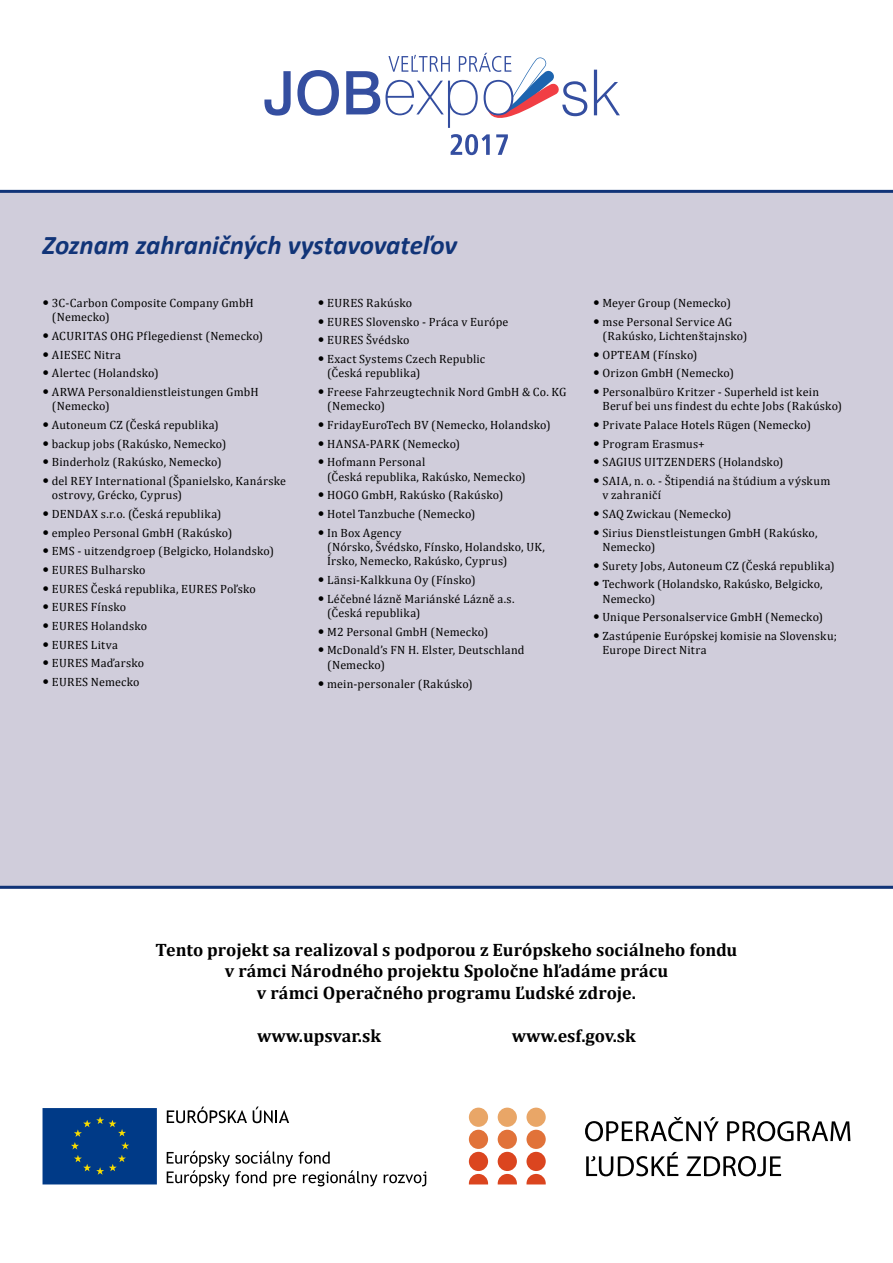
<style>
.page{position:relative;width:893px;height:1263px;background:#fff}
.page>*{position:absolute;margin:0;border:0;box-sizing:border-box;transform-origin:0 0}
.t1{font:italic 700 27px "Calibri";letter-spacing:-.005em;color:#113478}
.t2{font:700 18px/21.6px "Cambria";color:#000;text-align:center}
.t3{font:12px/18.6px "Cambria";letter-spacing:.02em;color:#000}
</style>
<div class="page">
<div style="left:0;top:191px;width:893px;height:698px;background:#d0cddb"></div>
<svg style="left:264px;top:71px;width:27px;height:45px"></svg>
<svg style="left:297px;top:70px;width:42px;height:46px"></svg>
<svg style="left:594px;top:70px;width:26px;height:45px"></svg>
<svg style="left:346px;top:53px;width:241px;height:102px"></svg>
<hr style="left:0;top:190px;width:893px;height:3px;background:#113478">
<hr style="left:0;top:886px;width:893px;height:3px;background:#113478">
<div style="left:43px;top:1108px;width:114px;height:76px;background:#003a87"></div>
<svg style="left:167px;top:1106px;width:80px;height:17px"></svg>
<svg style="left:253px;top:1106px;width:36px;height:17px"></svg>
<svg style="left:167px;top:1151px;width:210px;height:35px"></svg>
<svg style="left:384px;top:1171px;width:42px;height:15px"></svg>
<svg style="left:585px;top:1117px;width:134px;height:24px"></svg>
<svg style="left:727px;top:1121px;width:123px;height:20px"></svg>
<svg style="left:586px;top:1152px;width:92px;height:24px"></svg>
<svg style="left:686px;top:1156px;width:95px;height:20px"></svg>
<div style="left:469px;top:1152px;width:19px;height:19px;background:#db451f;border-radius:50%"></div>
<div style="left:498px;top:1152px;width:19px;height:19px;background:#db451f;border-radius:50%"></div>
<div style="left:526px;top:1152px;width:20px;height:19px;background:#db451f;border-radius:50%"></div>
<div style="left:526px;top:1130px;width:20px;height:19px;background:#e17239;border-radius:50%"></div>
<div style="left:498px;top:1130px;width:19px;height:19px;background:#e17239;border-radius:50%"></div>
<div style="left:469px;top:1130px;width:19px;height:19px;background:#e17239;border-radius:50%"></div>
<div style="left:469px;top:1107px;width:19px;height:20px;background:#e9a667;border-radius:50%"></div>
<div style="left:498px;top:1107px;width:19px;height:20px;background:#e9a667;border-radius:50%"></div>
<div style="left:526px;top:1107px;width:20px;height:20px;background:#e9a667;border-radius:50%"></div>
<svg style="left:469px;top:1174px;width:19px;height:10px"></svg>
<svg style="left:498px;top:1174px;width:19px;height:10px"></svg>
<svg style="left:526px;top:1174px;width:20px;height:10px"></svg>
<h1 class="t1" style="left:43px;top:228px;width:416px">Zoznam zahraničných vystavovateľov</h1>
<p class="t3" style="left:52px;top:296px;width:204px;line-height:14.4px">3C-Carbon Composite Company GmbH (Nemecko)</p>
<p class="t3" style="left:52px;top:327px;width:213px">ACURITAS OHG Pflegedienst (Nemecko)<br>AIESEC Nitra<br>Alertec (Holandsko)<br>ARWA Personaldienstleistungen GmbH</p>
<p class="t3" style="left:52px;top:397px;width:236px">(Nemecko)<br>Autoneum CZ (Česká republika)<br>backup jobs (Rakúsko, Nemecko)<br>Binderholz (Rakúsko, Nemecko)<br>del REY International (Španielsko, Kanárske</p>
<p class="t3" style="left:52px;top:486px;width:224px">ostrovy, Grécko, Cyprus)<br>DENDAX s.r.o. (Česká republika)<br>empleo Personal GmbH (Rakúsko)<br>EMS - uitzendgroep (Belgicko, Holandsko)<br>EURES Bulharsko<br>EURES Česká republika, EURES Poľsko<br>EURES Fínsko<br>EURES Holandsko<br>EURES Litva<br>EURES Maďarsko<br>EURES Nemecko</p>
<p class="t3" style="left:327px;top:293px;width:183px">EURES Rakúsko<br>EURES Slovensko - Práca v Európe<br>EURES Švédsko<br>Exact Systems Czech Republic</p>
<p class="t3" style="left:327px;top:364px;width:241px">(Česká republika)<br>Freese Fahrzeugtechnik Nord GmbH &amp; Co. KG</p>
<p class="t3" style="left:327px;top:397px;width:225px">(Nemecko)<br>FridayEuroTech BV (Nemecko, Holandsko)<br>HANSA-PARK (Nemecko)<br>Hofmann Personal</p>
<p class="t3" style="left:327px;top:467px;width:200px">(Česká republika, Rakúsko, Nemecko)<br>HOGO GmbH, Rakúsko (Rakúsko)<br>Hotel Tanzbuche (Nemecko)<br>In Box Agency</p>
<p class="t3" style="left:327px;top:540px;width:219px;line-height:14.4px">(Nórsko, Švédsko, Fínsko, Holandsko, UK,<br>Írsko, Nemecko, Rakúsko, Cyprus)</p>
<p class="t3" style="left:327px;top:571px;width:189px">Länsi-Kalkkuna Oy (Fínsko)<br>Léčebné lázně Mariánské Lázně a.s.</p>
<p class="t3" style="left:327px;top:604px;width:199px">(Česká republika)<br>M2 Personal GmbH (Nemecko)<br>McDonald’s FN H. Elster, Deutschland</p>
<p class="t3" style="left:327px;top:655px;width:147px">(Nemecko) mein-personaler (Rakúsko)</p>
<p class="t3" style="left:602px;top:293px;width:131px">Meyer Group (Nemecko) mse Personal Service AG</p>
<p class="t3" style="left:602px;top:326px;width:218px">(Rakúsko, Lichtenštajnsko)<br>OPTEAM (Fínsko)<br>Orizon GmbH (Nemecko)<br>Personalbüro Kritzer - Superheld ist kein</p>
<p class="t3" style="left:602px;top:397px;width:241px">Beruf bei uns findest du echte Jobs (Rakúsko)<br>Private Palace Hotels Rügen (Nemecko)<br>Program Erasmus+<br>SAGIUS UITZENDERS (Holandsko)<br>SAIA, n. o. - Štipendiá na štúdium a výskum</p>
<p class="t3" style="left:602px;top:486px;width:217px">v zahraničí<br>SAQ Zwickau (Nemecko)<br>Sirius Dienstleistungen GmbH (Rakúsko,</p>
<p class="t3" style="left:602px;top:537px;width:234px">Nemecko)<br>Surety Jobs, Autoneum CZ (Česká republika)<br>Techwork (Holandsko, Rakúsko, Belgicko,</p>
<p class="t3" style="left:602px;top:589px;width:236px">Nemecko)<br>Unique Personalservice GmbH (Nemecko)<br>Zastúpenie Európskej komisie na Slovensku;</p>
<p class="t3" style="left:602px;top:641px;width:106px">Europe Direct Nitra</p>
<h2 class="t2" style="left:156px;top:938px;width:583px">Tento projekt sa realizoval s podporou z Európskeho sociálneho fondu v rámci Národného projektu Spoločne hľadáme prácu<br>v rámci Operačného programu Ľudské zdroje.</h2>
<h2 class="t2" style="left:257px;top:1024px;width:125px">www.upsvar.sk</h2>
<h2 class="t2" style="left:512px;top:1024px;width:125px">www.esf.gov.sk</h2>
</div>
